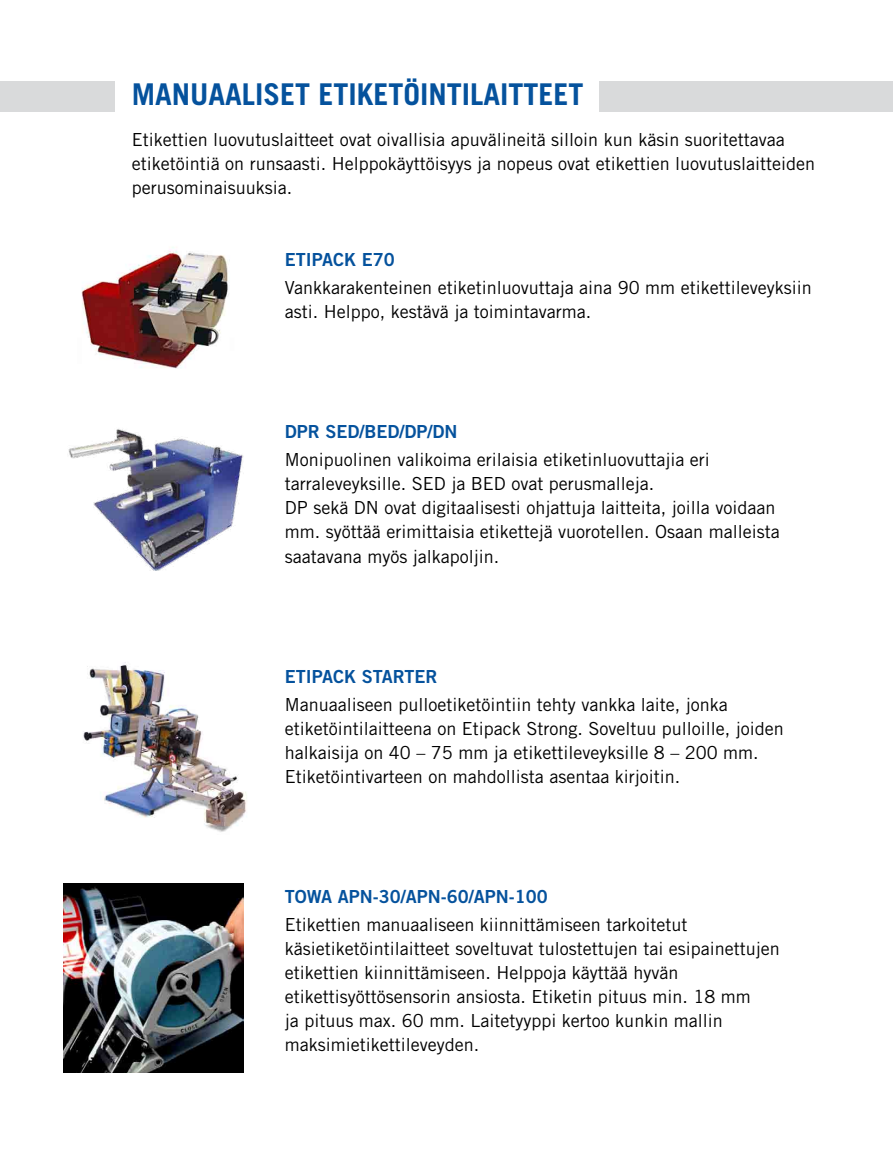
<style>
.page{position:relative;width:893px;height:1170px;background:#fff}
.page>*{position:absolute;margin:0;border:0;box-sizing:border-box;transform-origin:0 0}
.Suur_pealkiri{font:700 30px "Trade Gothic";color:#05529d}
.Sisutekst{font:18px/24px "Trade Gothic";color:#000}
.Vaike_pealkiri{font:18px "Trade Gothic Bold Two";color:#05529d}
</style>
<div class="page">
<div style="left:600px;top:81px;width:293px;height:30px;background:#d9dadb"></div>
<div style="left:0;top:81px;width:115px;height:30px;background:#d9dadb"></div>
<img style="left:81px;top:247px;width:149px;height:122px">
<img style="left:68px;top:429px;width:176px;height:142px">
<img style="left:83px;top:662px;width:164px;height:170px">
<img style="left:64px;top:883px;width:180px;height:188px">
<p class="Suur_pealkiri" style="left:132px;top:76px;width:453px">MANUAALISET ETIKETÖINTILAITTEET</p>
<p class="Sisutekst" style="left:132px;top:127px;width:685px">Etikettien luovutuslaitteet ovat oivallisia apuvälineitä silloin kun käsin suoritettavaa etiketöintiä on runsaasti. Helppokäyttöisyys ja nopeus ovat etikettien luovutuslaitteiden perusominaisuuksia.</p>
<p class="Vaike_pealkiri" style="left:285px;top:248px;width:111px">ETIPACK E70</p>
<p class="Sisutekst" style="left:285px;top:275px;width:528px">Vankkarakenteinen etiketinluovuttaja aina 90 mm etikettileveyksiin asti. Helppo, kestävä ja toimintavarma.</p>
<p class="Vaike_pealkiri" style="left:285px;top:420px;width:174px">DPR SED/BED/DP/DN</p>
<p class="Sisutekst" style="left:285px;top:448px;width:427px">Monipuolinen valikoima erilaisia etiketinluovuttajia eri tarraleveyksille. SED ja BED ovat perusmalleja.</p>
<p class="Sisutekst" style="left:285px;top:496px;width:496px">DP sekä DN ovat digitaalisesti ohjattuja laitteita, joilla voidaan mm. syöttää erimittaisia etikettejä vuorotellen. Osaan malleista saatavana myös jalkapoljin.</p>
<p class="Vaike_pealkiri" style="left:285px;top:665px;width:154px">ETIPACK STARTER</p>
<p class="Sisutekst" style="left:285px;top:692px;width:500px">Manuaaliseen pulloetiketöintiin tehty vankka laite, jonka etiketöintilaitteena on Etipack Strong. Soveltuu pulloille, joiden halkaisija on 40 – 75 mm ja etikettileveyksille 8 – 200 mm.<br>Etiketöintivarteen on mahdollista asentaa kirjoitin.</p>
<p class="Vaike_pealkiri" style="left:285px;top:885px;width:264px">TOWA APN-30/APN-60/APN-100</p>
<p class="Sisutekst" style="left:285px;top:912px;width:496px">Etikettien manuaaliseen kiinnittämiseen tarkoitetut käsietiketöintilaitteet soveltuvat tulostettujen tai esipainettujen etikettien kiinnittämiseen. Helppoja käyttää hyvän etikettisyöttösensorin ansiosta. Etiketin pituus min. 18 mm<br>ja pituus max. 60 mm. Laitetyyppi kertoo kunkin mallin maksimietikettileveyden.</p>
</div>
